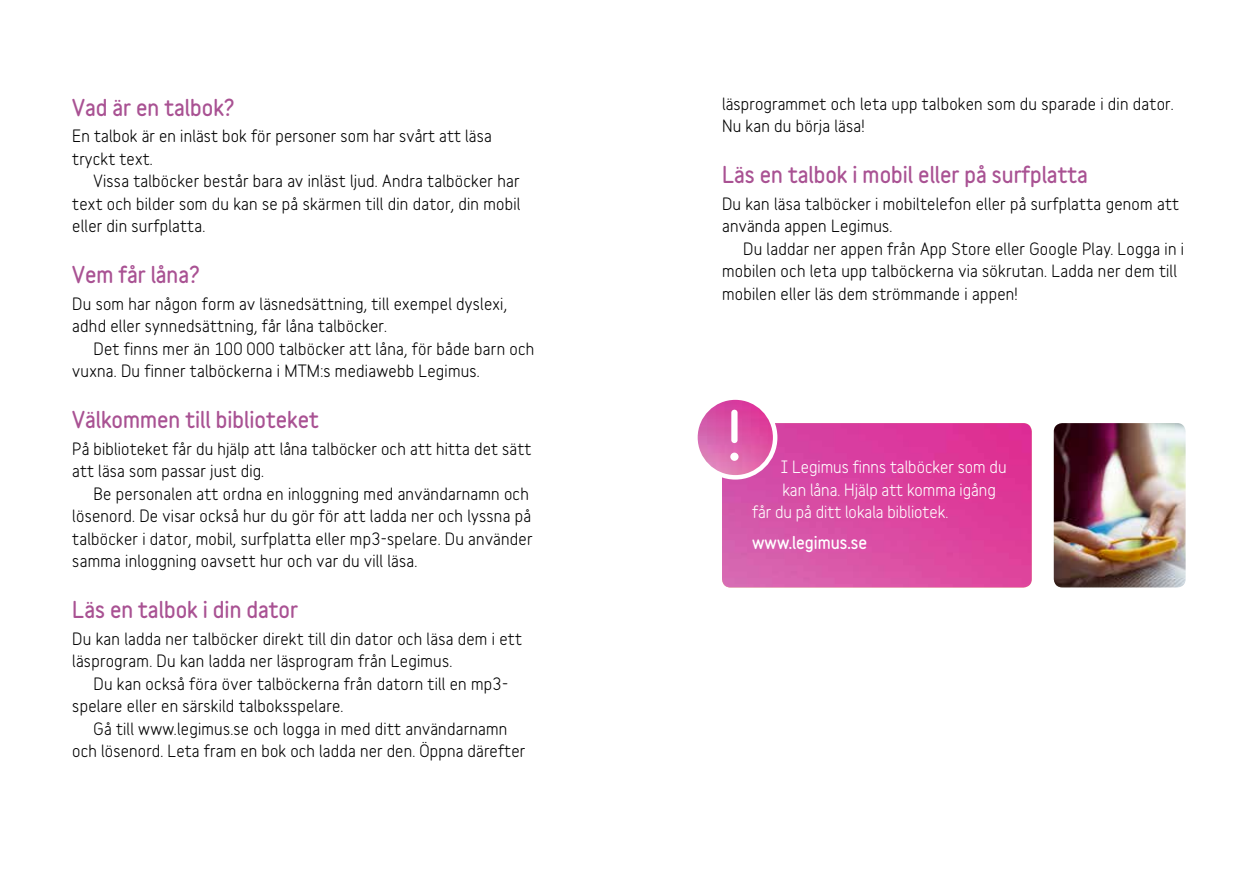
<style>
.page{position:relative;width:1259px;height:893px;background:#fff}
.page>*{position:absolute;margin:0;border:0;box-sizing:border-box;transform-origin:0 0}
.t1{font:900 62.4px "Variable";color:#fff}
.t2{font:900 21px "Variable";color:#a95293}
.t3{font:700 16.05px/22.5px "Variable";letter-spacing:.015em;color:#000}
.t4{font:700 16.05px/22.5px "Variable";color:#fff}
.s1{font-weight:900}
</style>
<div class="page">
<img style="left:1053px;top:423px;width:132px;height:164px">
<img style="left:722px;top:423px;width:309px;height:164px">
<img style="left:695px;top:398px;width:80px;height:79px;border-radius:40px">
<div style="left:693px;top:395px;width:84px;height:85px;border:4px solid #fff;border-radius:50%"></div>
<h2 class="t2" style="left:72px;top:91px;width:164px">Vad är en talbok?</h2>
<p class="t3" style="left:72px;top:123px;width:421px">En talbok är en inläst bok för personer som har svårt att läsa</p>
<p class="t3" style="left:72px;top:146px;width:82px">tryckt text.</p>
<p class="t3" style="left:94px;top:168px;width:427px">Vissa talböcker består bara av inläst ljud. Andra talböcker har</p>
<p class="t3" style="left:72px;top:191px;width:450px">text och bilder som du kan se på skärmen till din dator, din mobil</p>
<p class="t3" style="left:72px;top:213px;width:134px">eller din surfplatta.</p>
<h2 class="t2" style="left:72px;top:258px;width:129px">Vem får låna?</h2>
<p class="t3" style="left:72px;top:291px;width:436px">Du som har någon form av läsnedsättning, till exempel dyslexi,</p>
<p class="t3" style="left:72px;top:313px;width:316px">adhd eller synnedsättning, får låna talböcker.</p>
<p class="t3" style="left:94px;top:336px;width:442px">Det finns mer än 100 000 talböcker att låna, för både barn och</p>
<p class="t3" style="left:72px;top:358px;width:409px">vuxna. Du finner talböckerna i MTM:s mediawebb Legimus.</p>
<h2 class="t2" style="left:72px;top:403px;width:248px">Välkommen till biblioteket</h2>
<p class="t3" style="left:72px;top:436px;width:460px">På biblioteket får du hjälp att låna talböcker och att hitta det sätt</p>
<p class="t3" style="left:72px;top:458px;width:193px">att läsa som passar just dig.</p>
<p class="t3" style="left:94px;top:481px;width:437px">Be personalen att ordna en inloggning med användarnamn och</p>
<p class="t3" style="left:72px;top:503px;width:460px">lösenord. De visar också hur du gör för att ladda ner och lyssna på</p>
<p class="t3" style="left:72px;top:526px;width:462px">talböcker i dator, mobil, surfplatta eller mp3-spelare. Du använder</p>
<p class="t3" style="left:72px;top:548px;width:347px">samma inloggning oavsett hur och var du vill läsa.</p>
<h2 class="t2" style="left:72px;top:593px;width:227px">Läs en talbok i din dator</h2>
<p class="t3" style="left:72px;top:626px;width:451px">Du kan ladda ner talböcker direkt till din dator och läsa dem i ett</p>
<p class="t3" style="left:72px;top:648px;width:381px">läsprogram. Du kan ladda ner läsprogram från Legimus.</p>
<p class="t3" style="left:94px;top:671px;width:416px">Du kan också föra över talböckerna från datorn till en mp3-</p>
<p class="t3" style="left:72px;top:693px;width:273px">spelare eller en särskild talboksspelare.</p>
<p class="t3" style="left:94px;top:716px;width:415px">Gå till www.legimus.se och logga in med ditt användarnamn</p>
<p class="t3" style="left:72px;top:738px;width:454px">och lösenord. Leta fram en bok och ladda ner den. Öppna därefter</p>
<p class="t3" style="left:722px;top:91px;width:453px">läsprogrammet och leta upp talboken som du sparade i din dator.<br>Nu kan du börja läsa!</p>
<h2 class="t2" style="left:722px;top:159px;width:367px">Läs en talbok i mobil eller på surfplatta</h2>
<p class="t3" style="left:722px;top:191px;width:458px">Du kan läsa talböcker i mobiltelefon eller på surfplatta genom att</p>
<p class="t3" style="left:722px;top:213px;width:172px">använda appen Legimus.</p>
<p class="t3" style="left:743px;top:236px;width:442px">Du laddar ner appen från App Store eller Google Play. Logga in i</p>
<p class="t3" style="left:722px;top:258px;width:456px">mobilen och leta upp talböckerna via sökrutan. Ladda ner dem till</p>
<p class="t3" style="left:722px;top:281px;width:297px">mobilen eller läs dem strömmande i appen!</p>
<h1 class="t1" style="left:727px;top:387px;width:16px">!</h1>
<p class="t4" style="left:781px;top:454px;width:227px">I Legimus finns talböcker som du kan låna. Hjälp att komma igång</p>
<p class="t4" style="left:752px;top:495px;width:198px;line-height:31px">får du på ditt lokala bibliotek. <span class="s1">www.legimus.se</span></p>
</div>
